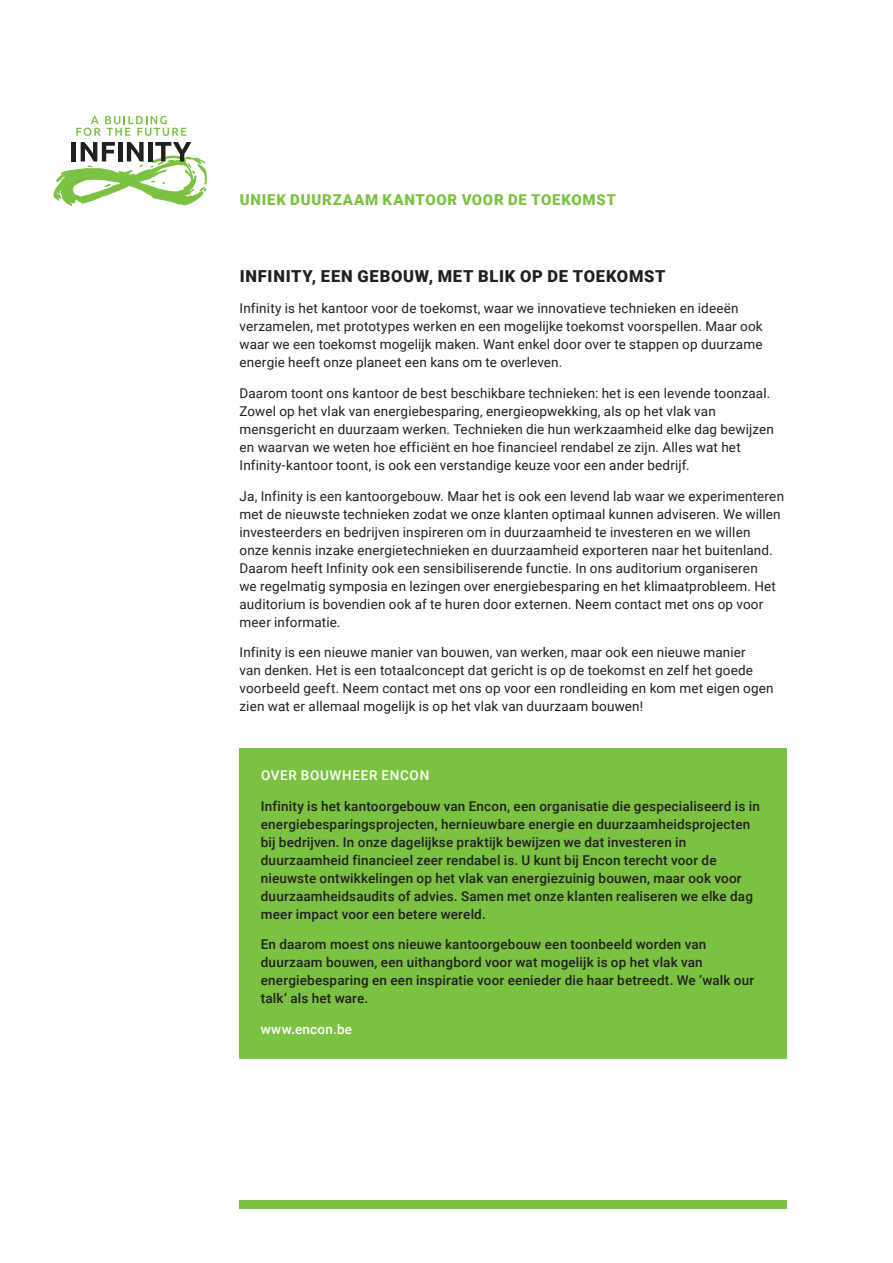
<style>
.page{position:relative;width:893px;height:1263px;background:#fff}
.page>*{position:absolute;margin:0;border:0;box-sizing:border-box;transform-origin:0 0}
.t1{font:900 16.5px "Roboto";letter-spacing:.045em;color:#231f20}
.t2{font:900 15px "Roboto";letter-spacing:.05em;color:#7bc142}
.t3{font:13.5px/18px "Roboto";letter-spacing:.01em;color:#231f20}
.t4{font:500 13.5px/18px "Roboto";letter-spacing:.015em;color:#231f20}
.t5{font:500 13.5px "Roboto";letter-spacing:.05em;color:#fff}
.t6{font:500 13.5px "Roboto";letter-spacing:.015em;color:#fff}
</style>
<div class="page">
<svg style="left:76px;top:116px;width:111px;height:20px"></svg>
<svg style="left:54px;top:142px;width:153px;height:64px"></svg>
<div style="left:240px;top:748px;width:547px;height:311px;background:#7bc142"></div>
<div style="left:240px;top:1200px;width:547px;height:9px;background:#7bc142"></div>
<p class="t2" style="left:240px;top:190px;width:378px">UNIEK DUURZAAM KANTOOR VOOR DE TOEKOMST</p>
<p class="t1" style="left:240px;top:265px;width:427px">INFINITY, EEN GEBOUW, MET BLIK OP DE TOEKOMST</p>
<p class="t3" style="left:240px;top:299px;width:525px">Infinity is het kantoor voor de toekomst, waar we innovatieve technieken en ideeën verzamelen, met prototypes werken en een mogelijke toekomst voorspellen. Maar ook waar we een toekomst mogelijk maken. Want enkel door over te stappen op duurzame energie heeft onze planeet een kans om te overleven.</p>
<p class="t3" style="left:240px;top:384px;width:536px">Daarom toont ons kantoor de best beschikbare technieken: het is een levende toonzaal.<br>Zowel op het vlak van energiebesparing, energieopwekking, als op het vlak van mensgericht en duurzaam werken. Technieken die hun werkzaamheid elke dag bewijzen en waarvan we weten hoe efficiënt en hoe financieel rendabel ze zijn. Alles wat het Infinity-kantoor toont, is ook een verstandige keuze voor een ander bedrijf.</p>
<p class="t3" style="left:240px;top:486px;width:546px">Ja, Infinity is een kantoorgebouw. Maar het is ook een levend lab waar we experimenteren met de nieuwste technieken zodat we onze klanten optimaal kunnen adviseren. We willen investeerders en bedrijven inspireren om in duurzaamheid te investeren en we willen<br>onze kennis inzake energietechnieken en duurzaamheid exporteren naar het buitenland.<br>Daarom heeft Infinity ook een sensibiliserende functie. In ons auditorium organiseren<br>we regelmatig symposia en lezingen over energiebesparing en het klimaatprobleem. Het auditorium is bovendien ook af te huren door externen. Neem contact met ons op voor meer informatie.</p>
<p class="t3" style="left:240px;top:643px;width:536px">Infinity is een nieuwe manier van bouwen, van werken, maar ook een nieuwe manier<br>van denken. Het is een totaalconcept dat gericht is op de toekomst en zelf het goede voorbeeld geeft. Neem contact met ons op voor een rondleiding en kom met eigen ogen zien wat er allemaal mogelijk is op het vlak van duurzaam bouwen!</p>
<p class="t5" style="left:261px;top:765px;width:170px">OVER BOUWHEER ENCON</p>
<p class="t4" style="left:261px;top:796px;width:501px">Infinity is het kantoorgebouw van Encon, een organisatie die gespecialiseerd is in energiebesparingsprojecten, hernieuwbare energie en duurzaamheidsprojecten bij bedrijven. In onze dagelijkse praktijk bewijzen we dat investeren in duurzaamheid financieel zeer rendabel is. U kunt bij Encon terecht voor de nieuwste ontwikkelingen op het vlak van energiezuinig bouwen, maar ook voor duurzaamheidsaudits of advies. Samen met onze klanten realiseren we elke dag meer impact voor een betere wereld.</p>
<p class="t4" style="left:261px;top:935px;width:495px">En daarom moest ons nieuwe kantoorgebouw een toonbeeld worden van duurzaam bouwen, een uithangbord voor wat mogelijk is op het vlak van energiebesparing en een inspiratie voor eenieder die haar betreedt. We ‘walk our talk’ als het ware.</p>
<p class="t6" style="left:261px;top:1020px;width:93px">www.encon.be</p>
</div>
